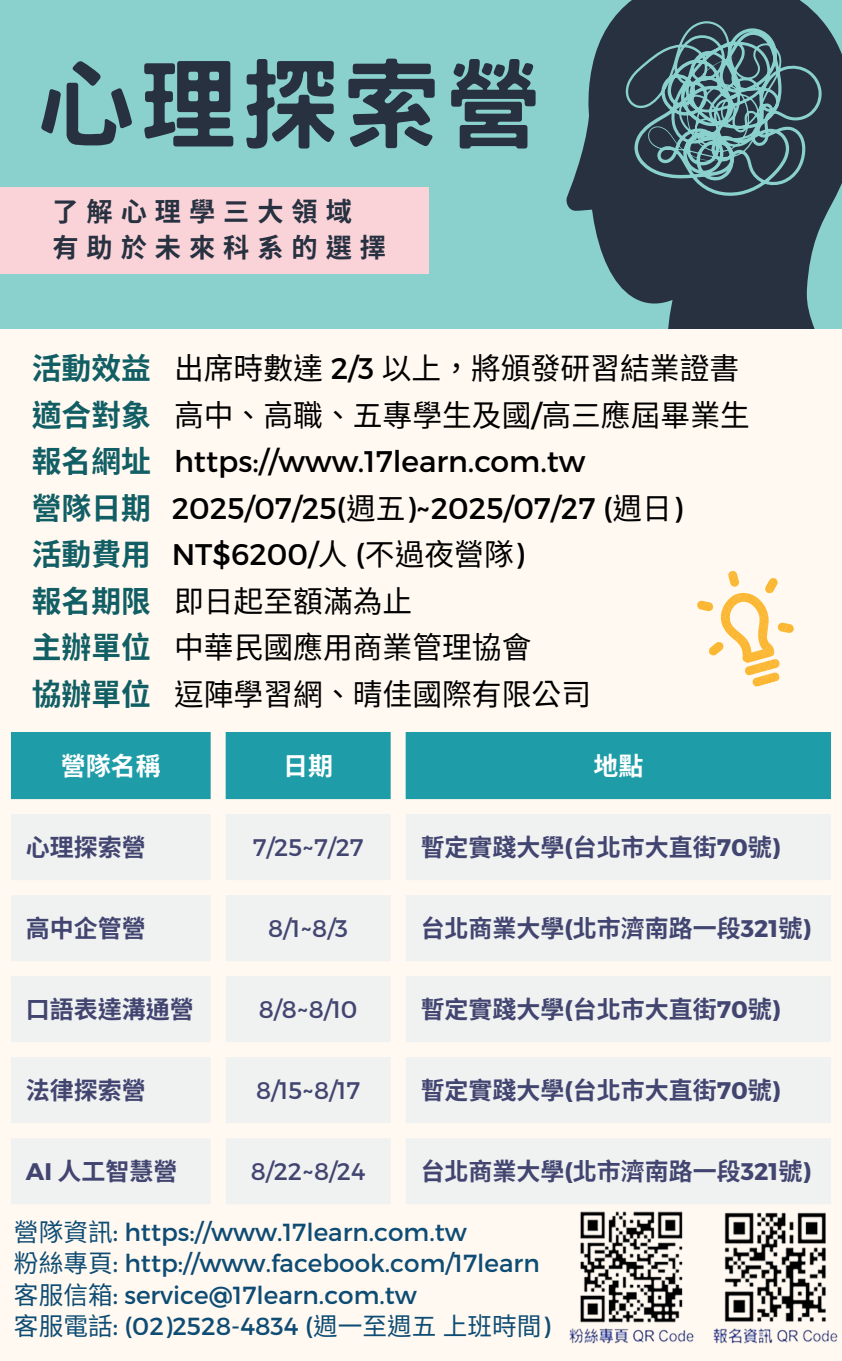
<style>
.page{position:relative;width:842px;height:1361px;background:#fff}
.page>*{position:absolute;margin:0;border:0;box-sizing:border-box;transform-origin:0 0}
.t1{font:800 99.1px "Han Wang Hei";letter-spacing:.03em;color:#273140}
.t2{font:29.8px/46.5px "Noto Sans CJ Ksc";color:#000}
.t3{font:700 26.2px/36px "Noto Sans CJ Ksc";letter-spacing:.305em;color:#273140}
.t4{font:700 25px "Noto Sans CJ Ksc";color:#fff}
.t5{font:24.7px "Montserrat";color:#0e4c74}
.t6{font:700 24px "Noto Sans CJ Ksc";color:#424570}
.t7{font:24px "Montserrat";color:#424570}
.s1{font-weight:700;color:#115e64}
.s2{font-family:"Montserrat"}
.s3{font-family:"Noto Sans CJ Ksc"}
</style>
<div class="page">
<div style="left:0;top:0;width:842px;height:1360px;background:#fff9f1"></div>
<img style="left:569px;top:1211px;width:269px;height:133px">
<div style="left:11px;top:732px;width:820px;height:67px;background:#1e9da8"></div>
<svg style="left:11px;top:814px;width:820px;height:390px;fill:#f0f1f1"></svg>
<div style="left:0;top:0;width:842px;height:356px;background:#8ad1cd"></div>
<svg style="left:589px;top:0;width:253px;height:329px;fill:#273140"></svg>
<svg style="left:566px;top:86px;width:45px;height:125px"></svg>
<svg style="left:625px;top:21px;width:197px;height:175px"></svg>
<div style="left:0;top:187px;width:429px;height:86px;background:#fad3d9"></div>
<div style="left:0;top:329px;width:842px;height:402px;background:#fff9f1"></div>
<svg style="left:697px;top:571px;width:97px;height:116px"></svg>
<p class="t1" style="left:37px;top:54px;width:508px">心理探索營</p>
<p class="t3" style="left:52px;top:192px;width:335px">了解心理學三大領域<br>有助於未來科系的選擇</p>
<p class="t2" style="left:32px;top:343px;width:716px"><span class="s1">活動效益</span> 出席時數達 <span class="s2">2/3</span> 以上， 將頒發研習結業證書<span class="s1">適合對象</span> 高中、 高職、 五專學生及國<span class="s2">/</span>高三應屆畢業生<span class="s1">報名網址</span> <span class="s2">https://www.17learn.com.tw<br></span><span class="s1">營隊日期</span> <span class="s2">2025/07/25(</span>週五<span class="s2">)~2025/07/27 (</span>週日 <span class="s2">)<br></span><span class="s1">活動費用</span> <span class="s2">NT$6200/</span>人 <span class="s2">(</span>不過夜營隊<span class="s2">)<br></span><span class="s1">報名期限</span> 即日起至額滿為止<br><span class="s1">主辦單位</span> 中華民國應用商業管理協會<br><span class="s1">協辦單位</span> 逗陣學習網、 晴佳國際有限公司</p>
<h1 class="t4" style="left:61px;top:746px;width:101px">營隊名稱</h1>
<h3 class="t4" style="left:283px;top:746px;width:51px">日期</h3>
<p class="t4" style="left:593px;top:746px;width:51px">地點</p>
<p class="t6" style="left:26px;top:828px;width:119px">心理探索營</p>
<h2 class="t7" style="left:253px;top:832px;width:112px">7/25~7/27</h2>
<p class="t6" style="left:421px;top:828px;width:361px">暫定實踐大學<span class="s2">(</span>台北市大直街<span class="s2">70</span>號<span class="s2">)</span></p>
<p class="t6" style="left:26px;top:909px;width:119px">高中企管營</p>
<p class="t7" style="left:268px;top:913px;width:82px">8/1~8/3</p>
<p class="t6" style="left:421px;top:909px;width:392px">台北商業大學<span class="s2">(</span>北市濟南路一段<span class="s2">321</span>號<span class="s2">)</span></p>
<p class="t6" style="left:26px;top:990px;width:167px">口語表達溝通營</p>
<p class="t7" style="left:259px;top:994px;width:100px">8/8~8/10</p>
<p class="t6" style="left:421px;top:990px;width:361px">暫定實踐大學<span class="s2">(</span>台北市大直街<span class="s2">70</span>號<span class="s2">)</span></p>
<p class="t6" style="left:26px;top:1071px;width:119px">法律探索營</p>
<p class="t7" style="left:256px;top:1075px;width:105px">8/15~8/17</p>
<p class="t6" style="left:421px;top:1071px;width:361px">暫定實踐大學<span class="s2">(</span>台北市大直街<span class="s2">70</span>號<span class="s2">)</span></p>
<p class="t6" style="left:26px;top:1152px;width:151px"><span class="s2">AI</span> 人工智慧營</p>
<p class="t7" style="left:251px;top:1156px;width:116px">8/22~8/24</p>
<p class="t6" style="left:421px;top:1152px;width:392px">台北商業大學<span class="s2">(</span>北市濟南路一段<span class="s2">321</span>號<span class="s2">)</span></p>
<p class="t5" style="left:14px;top:1215px;width:454px"><span class="s3">營隊資訊</span>: https://www.17learn.com.tw</p>
<p class="t5" style="left:14px;top:1247px;width:527px"><span class="s3">粉絲專頁</span>: http://www.facebook.com/17learn</p>
<p class="t5" style="left:14px;top:1278px;width:404px"><span class="s3">客服信箱</span>: service@17learn.com.tw</p>
<p class="t5" style="left:14px;top:1310px;width:538px"><span class="s3">客服電話</span>: (02)2528-4834 (<span class="s3">週一至週五上班時間</span>)</p>
</div>
